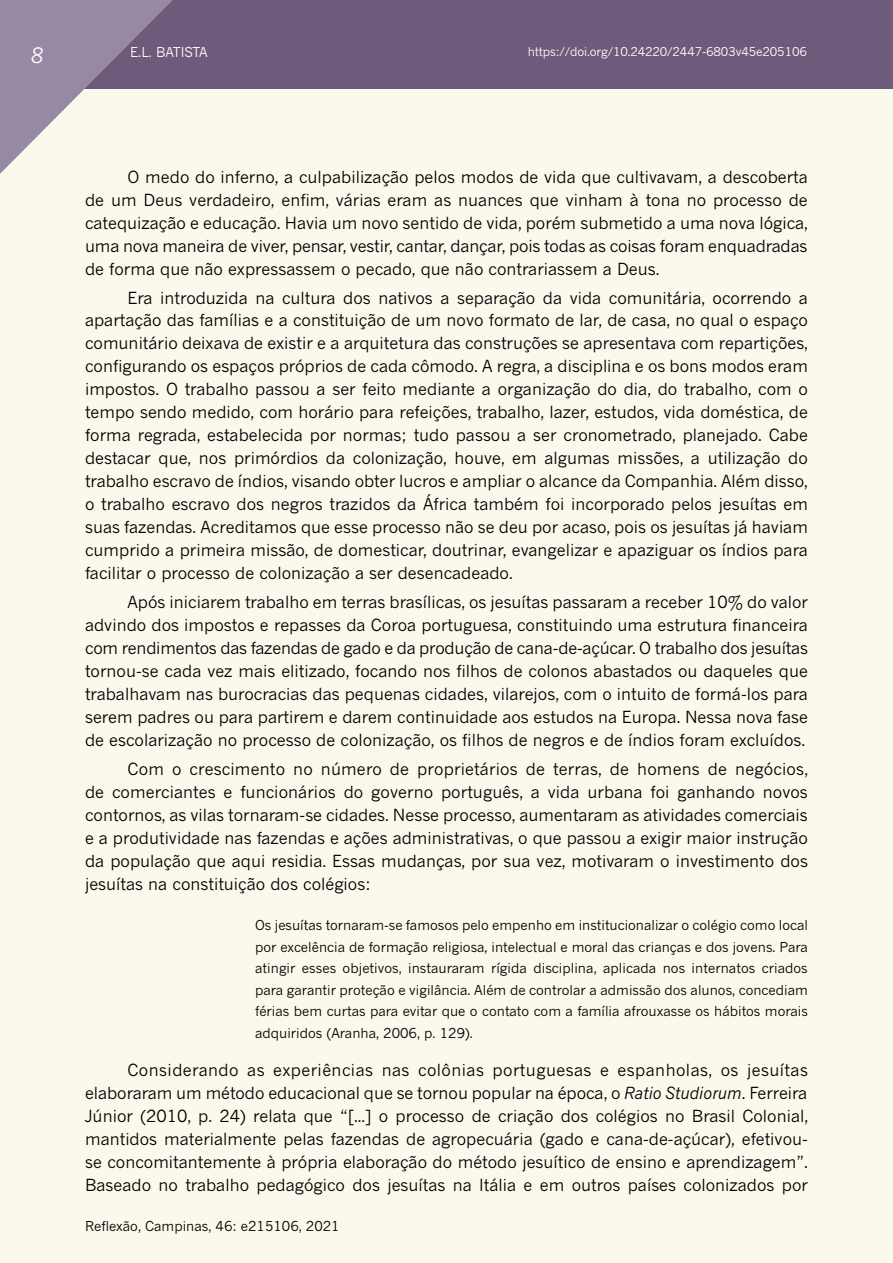
<style>
.page{position:relative;width:893px;height:1263px;background:#fbf8ec}
.page>*{position:absolute;margin:0;border:0;box-sizing:border-box;transform-origin:0 0}
.t1{font:italic 21px "News Gothic MT Std";color:#fff}
.t2{font:16.5px/23px "News Gothic MT Std";color:#000;text-align:justify}
.t3{font:13.5px/21.5px "News Gothic MT Std";color:#000;text-align:justify}
.t4{font:13.5px "News Gothic MT Std";letter-spacing:-.02em;color:#fff}
.t5{font:12px "News Gothic MT Std";letter-spacing:-.01em;color:#fff}
.s1{font-style:italic}
</style>
<div class="page">
<div style="left:0;top:0;width:893px;height:89px;background:#6e5b7b"></div>
<svg style="left:0;top:0;width:173px;height:174px"></svg>
<p class="t1" style="left:31px;top:42px;width:15px">8</p>
<p class="t4" style="left:130px;top:44px;width:79px">E.L. BATISTA</p>
<p class="t5" style="left:528px;top:44px;width:281px">https://doi.org/10.24220/2447-6803v45e205106</p>
<p class="t2" style="left:85px;top:165px;width:724px;text-indent:43px">O medo do inferno, a culpabilização pelos modos de vida que cultivavam, a descoberta de um Deus verdadeiro, enfim, várias eram as nuances que vinham à tona no processo de catequização e educação. Havia um novo sentido de vida, porém submetido a uma nova lógica, uma nova maneira de viver, pensar, vestir, cantar, dançar, pois todas as coisas foram enquadradas de forma que não expressassem o pecado, que não contrariassem a Deus.</p>
<p class="t2" style="left:85px;top:286px;width:724px;text-indent:43px">Era introduzida na cultura dos nativos a separação da vida comunitária, ocorrendo a apartação das famílias e a constituição de um novo formato de lar, de casa, no qual o espaço comunitário deixava de existir e a arquitetura das construções se apresentava com repartições, configurando os espaços próprios de cada cômodo. A regra, a disciplina e os bons modos eram impostos. O trabalho passou a ser feito mediante a organização do dia, do trabalho, com o tempo sendo medido, com horário para refeições, trabalho, lazer, estudos, vida doméstica, de forma regrada, estabelecida por normas; tudo passou a ser cronometrado, planejado. Cabe destacar que, nos primórdios da colonização, houve, em algumas missões, a utilização do trabalho escravo de índios, visando obter lucros e ampliar o alcance da Companhia. Além disso, o trabalho escravo dos negros trazidos da África também foi incorporado pelos jesuítas em suas fazendas. Acreditamos que esse processo não se deu por acaso, pois os jesuítas já haviam cumprido a primeira missão, de domesticar, doutrinar, evangelizar e apaziguar os índios para facilitar o processo de colonização a ser desencadeado.</p>
<p class="t2" style="left:85px;top:590px;width:724px;text-indent:43px">Após iniciarem trabalho em terras brasílicas, os jesuítas passaram a receber 10% do valor advindo dos impostos e repasses da Coroa portuguesa, constituindo uma estrutura financeira com rendimentos das fazendas de gado e da produção de cana-de-açúcar. O trabalho dos jesuítas tornou-se cada vez mais elitizado, focando nos filhos de colonos abastados ou daqueles que trabalhavam nas burocracias das pequenas cidades, vilarejos, com o intuito de formá-los para serem padres ou para partirem e darem continuidade aos estudos na Europa. Nessa nova fase de escolarização no processo de colonização, os filhos de negros e de índios foram excluídos.</p>
<p class="t2" style="left:85px;top:757px;width:724px;text-indent:43px">Com o crescimento no número de proprietários de terras, de homens de negócios, de comerciantes e funcionários do governo português, a vida urbana foi ganhando novos contornos, as vilas tornaram-se cidades. Nesse processo, aumentaram as atividades comerciais e a produtividade nas fazendas e ações administrativas, o que passou a exigir maior instrução da população que aqui residia. Essas mudanças, por sua vez, motivaram o investimento dos jesuítas na constituição dos colégios:</p>
<p class="t3" style="left:255px;top:914px;width:554px">Os jesuítas tornaram-se famosos pelo empenho em institucionalizar o colégio como local por excelência de formação religiosa, intelectual e moral das crianças e dos jovens. Para atingir esses objetivos, instauraram rígida disciplina, aplicada nos internatos criados para garantir proteção e vigilância. Além de controlar a admissão dos alunos, concediam férias bem curtas para evitar que o contato com a família afrouxasse os hábitos morais adquiridos (Aranha, 2006, p. 129).</p>
<p class="t2" style="left:85px;top:1058px;width:724px;text-indent:43px">Considerando as experiências nas colônias portuguesas e espanholas, os jesuítas elaboraram um método educacional que se tornou popular na época, o <span class="s1">Ratio Studiorum</span>. Ferreira Júnior (2010, p. 24) relata que “[...] o processo de criação dos colégios no Brasil Colonial, mantidos materialmente pelas fazendas de agropecuária (gado e cana-de-açúcar), efetivou&shy;se concomitantemente à própria elaboração do método jesuítico de ensino e aprendizagem”.<br>Baseado no trabalho pedagógico dos jesuítas na Itália e em outros países colonizados por</p>
<p class="t3" style="left:85px;top:1215px;width:256px">Reflexão, Campinas, 46: e215106, 2021</p>
</div>
